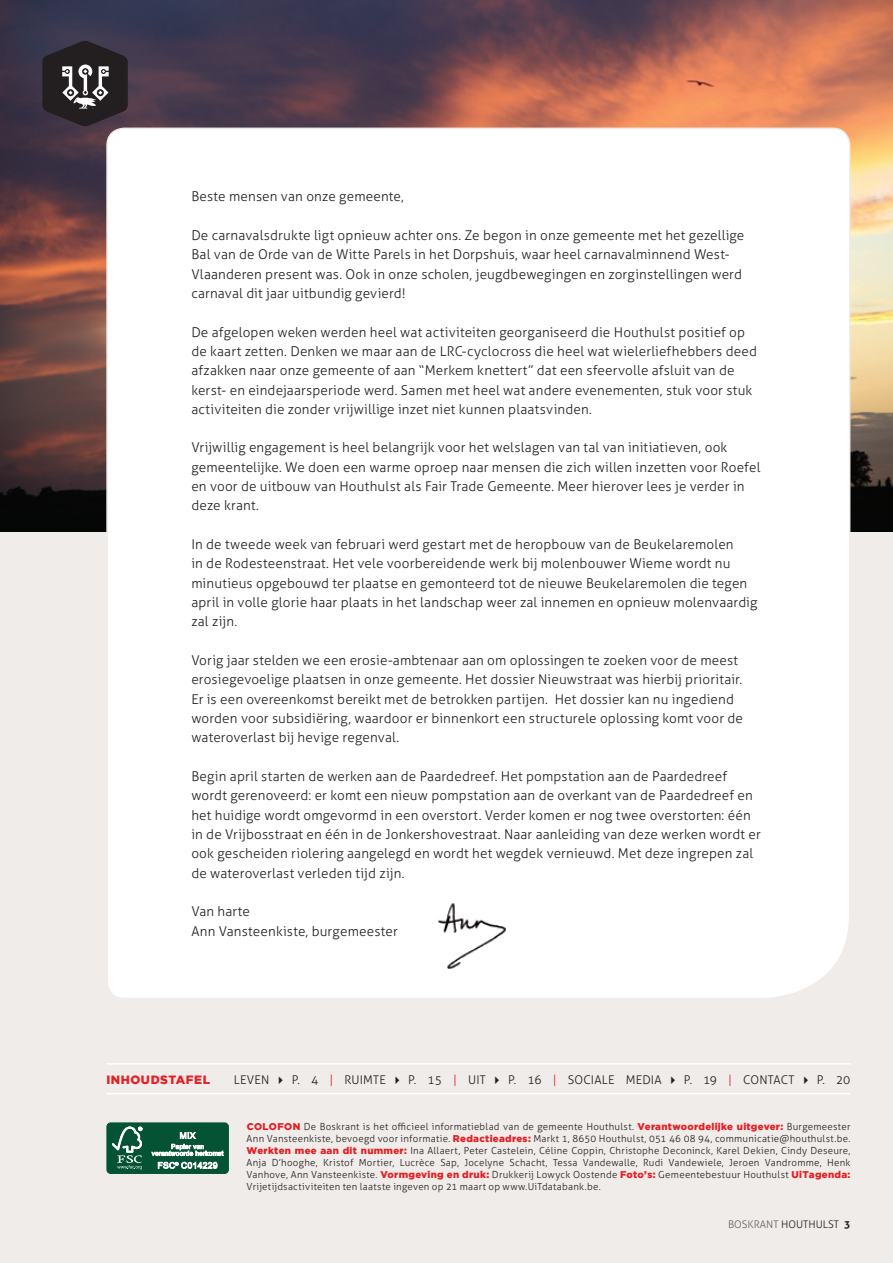
<style>
.page{position:relative;width:893px;height:1263px;background:#f0ece9}
.page>*{position:absolute;margin:0;border:0;box-sizing:border-box;transform-origin:0 0}
.t1{font:300 13.5px/19.4px "Aller";letter-spacing:.01em;color:#231f20}
.t2{font:300 12px "Aller";color:#231f20}
.t3{font:900 12px "Gotham";letter-spacing:.045em;color:#e41f25}
.t4{font:300 10.5px "Aller";color:#231f20}
.t5{font:300 9.75px/12px "Aller";letter-spacing:.025em;color:#231f20;text-align:justify}
.s1{color:#e41f25}
.s2{font-family:"Gotham";font-weight:900;color:#e41f25}
.s3{color:#636366}
.s4{font-weight:700}
</style>
<div class="page">
<img style="left:0;top:0;width:893px;height:531px">
<div style="left:106px;top:127px;width:745px;height:871px;background:#fff"></div>
<img style="left:434px;top:901px;width:75px;height:70px">
<div style="left:107px;top:1123px;width:121px;height:50px;background:#045334;border-radius:4px"></div>
<div style="left:107px;top:1123px;width:122px;height:51px;border:1px solid #045334;border-radius:4px"></div>
<svg style="left:112px;top:1126px;width:30px;height:43px"></svg>
<svg style="left:151px;top:1132px;width:73px;height:24px"></svg>
<svg style="left:158px;top:1162px;width:59px;height:7px"></svg>
<svg style="left:42px;top:41px;width:86px;height:86px;background:#3f3a3f"></svg>
<hr style="left:106px;top:1063px;width:744px;height:1px;background:#fff">
<hr style="left:106px;top:1093px;width:744px;height:1px;background:#fff">
<p class="t1" style="left:191px;top:187px;width:214px">Beste mensen van onze gemeente,</p>
<p class="t1" style="left:191px;top:225px;width:555px">De carnavalsdrukte ligt opnieuw achter ons. Ze begon in onze gemeente met het gezellige Bal van de Orde van de Witte Parels in het Dorpshuis, waar heel carnavalminnend West-Vlaanderen present was. Ook in onze scholen, jeugdbewegingen en zorginstellingen werd carnaval dit jaar uitbundig gevierd!</p>
<p class="t1" style="left:191px;top:322px;width:567px">De afgelopen weken werden heel wat activiteiten georganiseerd die Houthulst positief op de kaart zetten. Denken we maar aan de LRC-cyclocross die heel wat wielerliefhebbers deed afzakken naar onze gemeente of aan “Merkem knettert” dat een sfeervolle afsluit van de kerst- en eindejaarsperiode werd. Samen met heel wat andere evenementen, stuk voor stuk activiteiten die zonder vrijwillige inzet niet kunnen plaatsvinden.</p>
<p class="t1" style="left:191px;top:438px;width:571px">Vrijwillig engagement is heel belangrijk voor het welslagen van tal van initiatieven, ook gemeentelijke. We doen een warme oproep naar mensen die zich willen inzetten voor Roefel en voor de uitbouw van Houthulst als Fair Trade Gemeente. Meer hierover lees je verder in deze krant.</p>
<p class="t1" style="left:191px;top:535px;width:567px">In de tweede week van februari werd gestart met de heropbouw van de Beukelaremolen<br>in de Rodesteenstraat. Het vele voorbereidende werk bij molenbouwer Wieme wordt nu minutieus opgebouwd ter plaatse en gemonteerd tot de nieuwe Beukelaremolen die tegen april in volle glorie haar plaats in het landschap weer zal innemen en opnieuw molenvaardig zal zijn.</p>
<p class="t1" style="left:191px;top:650px;width:553px">Vorig jaar stelden we een erosie-ambtenaar aan om oplossingen te zoeken voor de meest erosiegevoelige plaatsen in onze gemeente. Het dossier Nieuwstraat was hierbij prioritair.<br>Er is een overeenkomst bereikt met de betrokken partijen. Het dossier kan nu ingediend worden voor subsidiëring, waardoor er binnenkort een structurele oplossing komt voor de wateroverlast bij hevige regenval.</p>
<p class="t1" style="left:191px;top:766px;width:571px">Begin april starten de werken aan de Paardedreef. Het pompstation aan de Paardedreef wordt gerenoveerd: er komt een nieuw pompstation aan de overkant van de Paardedreef en het huidige wordt omgevormd in een overstort. Verder komen er nog twee overstorten: één in de Vrijbosstraat en één in de Jonkershovestraat. Naar aanleiding van deze werken wordt er ook gescheiden riolering aangelegd en wordt het wegdek vernieuwd. Met deze ingrepen zal de wateroverlast verleden tijd zijn.</p>
<p class="t1" style="left:191px;top:902px;width:208px">Van harte<br>Ann Vansteenkiste, burgemeester</p>
<p class="t3" style="left:106px;top:1072px;width:105px">Inhoudstafel</p>
<p class="t2" style="left:234px;top:1072px;width:15px">Leven</p>
<p class="t2" style="left:275px;top:1072px;width:85px">✔ p. 4 <span class="s1">|</span> Ruimte</p>
<p class="t2" style="left:391px;top:1072px;width:191px">✔ p. 15 <span class="s1">|</span> UiT ✔ p. 16 <span class="s1">|</span> Sociale</p>
<p class="t2" style="left:626px;top:1072px;width:8px">media</p>
<p class="t2" style="left:667px;top:1072px;width:92px">✔ p. 19 <span class="s1">|</span> Contact</p>
<p class="t2" style="left:800px;top:1072px;width:52px">✔ p. 20</p>
<p class="t5" style="left:247px;top:1120px;width:605px"><span class="s2">Colofon</span> De Boskrant is het officieel informatieblad van de gemeente Houthulst. <span class="s2">Verantwoordelijke uitgever:</span> Burgemeester Ann Vansteenkiste, bevoegd voor informatie. <span class="s2">Redactieadres:</span> Markt 1, 8650 Houthulst, 051 46 08 94, communicatie@houthulst.be.<br><span class="s2">Werkten mee aan dit nummer:</span> Ina Allaert, Peter Castelein, Céline Coppin, Christophe Deconinck, Karel Dekien, Cindy Deseure, Anja D’hooghe, Kristof Mortier, Lucrèce Sap, Jocelyne Schacht, Tessa Vandewalle, Rudi Vandewiele, Jeroen Vandromme, Henk Vanhove, Ann Vansteenkiste. <span class="s2">Vormgeving en druk:</span> Drukkerij Lowyck Oostende <span class="s2">Foto’s:</span> Gemeentebestuur Houthulst <span class="s2">UiTagenda:<br></span>Vrijetijdsactiviteiten ten laatste ingeven op 21 maart op www.UiTdatabank.be.</p>
<p class="t4" style="left:728px;top:1218px;width:124px"><span class="s3">BOSKRANT</span> HOUTHULST <span class="s4">3</span></p>
</div>
